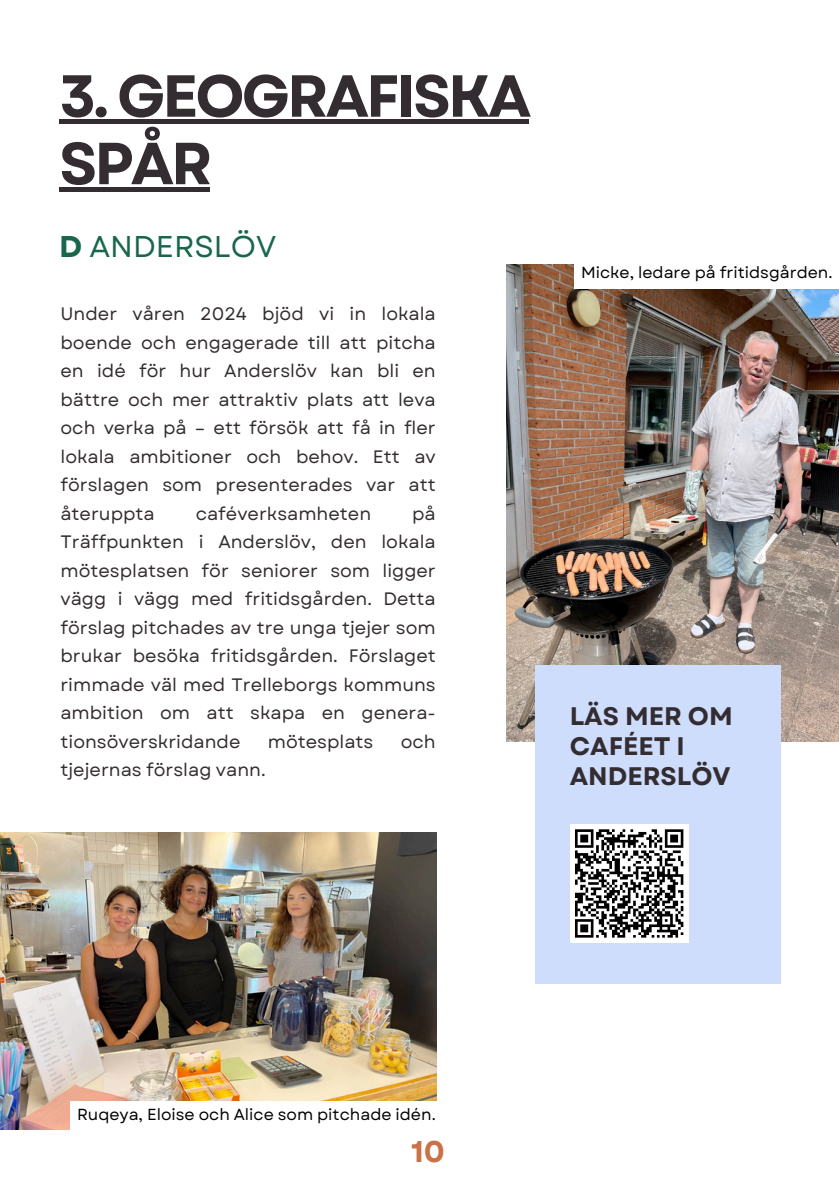
<style>
.page{position:relative;width:839px;height:1191px;background:#fff}
.page>*{position:absolute;margin:0;border:0;box-sizing:border-box;transform-origin:0 0}
.t1{font:700 59.2px/67.6px "Garet";letter-spacing:-.05em;color:#332c30}
.t2{font:30px "Garet";color:#19674b}
.t3{font:700 30px "Garet";color:#ca7147}
.t4{font:700 25.4px/30px "Garet";color:#332c30}
.t5{font:18px/28.4px "Garet";color:#332c30;text-align:justify}
.t6{font:16px "Garet";color:#000}
.s1{font-weight:700}
</style>
<div class="page">
<img style="left:507px;top:265px;width:331px;height:477px">
<div style="left:535px;top:665px;width:245px;height:318px;background:#cfddfd"></div>
<div style="left:569px;top:824px;width:119px;height:119px;background:#fff"></div>
<svg style="left:575px;top:829px;width:109px;height:109px"></svg>
<img style="left:0;top:832px;width:436px;height:297px">
<hr style="left:59px;top:120px;width:469px;height:4px;background:#332c30">
<div style="left:59px;top:187px;width:151px;height:5px;background:#332c30"></div>
<div style="left:71px;top:1101px;width:371px;height:29px;background:#fff"></div>
<div style="left:574px;top:259px;width:264px;height:29px;background:#fff"></div>
<h1 class="t1" style="left:59px;top:62px;width:473px">3. GEOGRAFISKA<br>SPÅR</h1>
<h2 class="t2" style="left:59px;top:224px;width:218px"><span class="s1">D</span> ANDERSLÖV</h2>
<h5 class="t5" style="left:60px;top:300px;width:377px">Under våren 2024 bjöd vi in lokala boende och engagerade till att pitcha en idé för hur Anderslöv kan bli en bättre och mer attraktiv plats att leva och verka på – ett försök att få in fler lokala ambitioner och behov. Ett av förslagen som presenterades var att återuppta</h5>
<h5 class="t5" style="left:60px;top:499px;width:377px;text-indent:351px">på Träffpunkten i Anderslöv, den lokala mötesplatsen för seniorer som ligger vägg i vägg med fritidsgården. Detta förslag pitchades av tre unga tjejer som brukar besöka fritidsgården. Förslaget rimmade väl med Trelleborgs kommuns ambition om att skapa en genera&shy;tionsöverskridande</h5>
<h5 class="t5" style="left:196px;top:499px;width:177px">caféverksamheten</h5>
<h5 class="t5" style="left:268px;top:727px;width:107px">mötesplats</h5>
<h5 class="t5" style="left:401px;top:727px;width:37px">och</h5>
<h5 class="t5" style="left:60px;top:756px;width:207px">tjejernas förslag vann.</h5>
<p class="t6" style="left:581px;top:261px;width:253px">Micke, ledare på fritidsgården.</p>
<p class="t4" style="left:569px;top:702px;width:165px">LÄS MER OM<br>CAFÉET I<br>ANDERSLÖV</p>
<p class="t6" style="left:77px;top:1103px;width:360px">Ruqeya, Eloise och Alice som pitchade idén.</p>
<h2 class="t3" style="left:411px;top:1130px;width:35px">10</h2>
</div>
